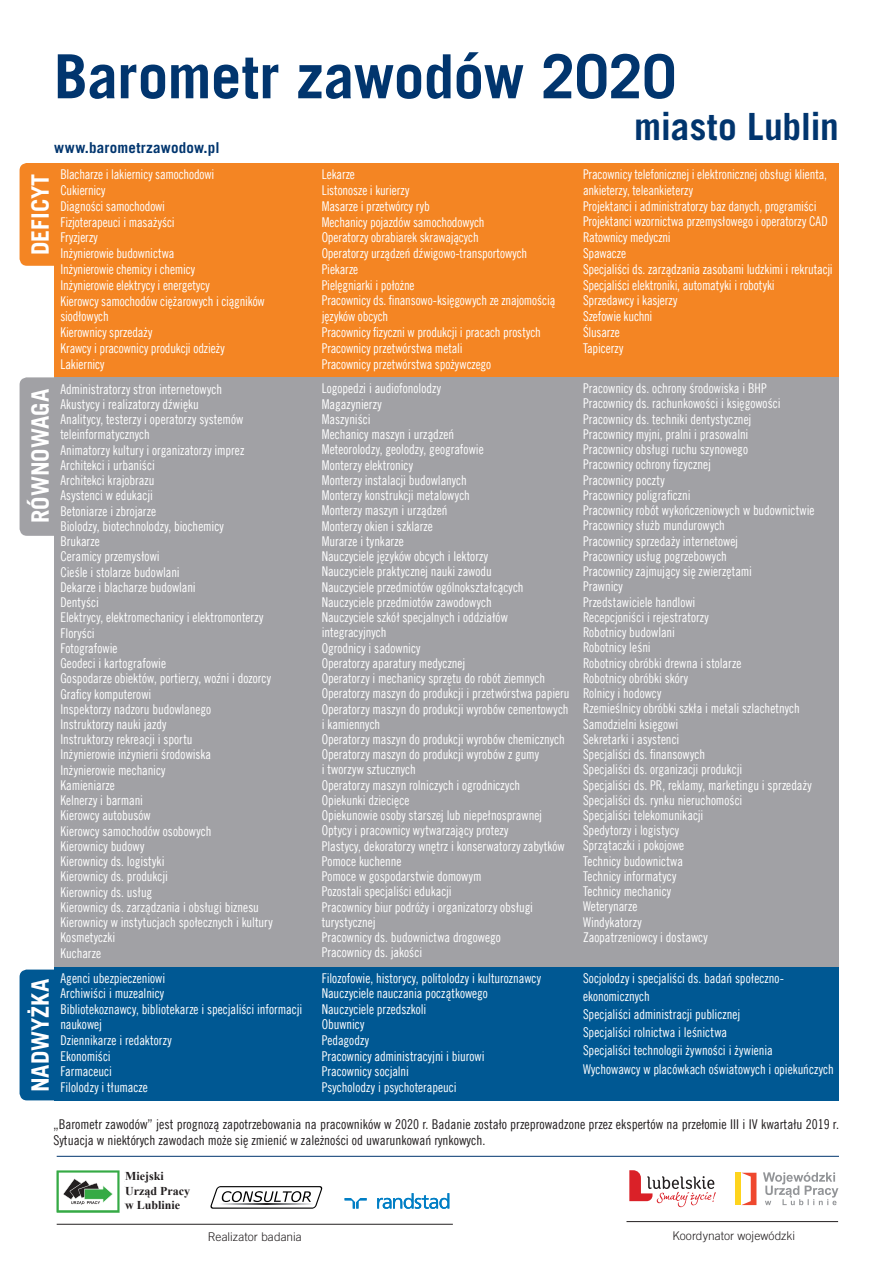
<style>
.page{position:relative;width:893px;height:1263px;background:#fff}
.page>*{position:absolute;margin:0;border:0;box-sizing:border-box;transform-origin:0 0}
.t1{font:700 60.9px "Trade Gothic LT Com";letter-spacing:-.005em;color:#01356e}
.t2{font:700 37.5px "Trade Gothic LT Com";letter-spacing:-.01em;color:#01356e}
.t3{font:700 24px "Trade Gothic LT Com";color:#fff}
.t4{font:700 15px "Trade Gothic LT Com";letter-spacing:.01em;color:#01356e}
.t5{font:13.5px/15.3px "Trade Gothic LT Com Cn 18";color:#fff;scale:.95 1}
.t6{font:13.5px/16.2px "Trade Gothic LT Com Cn 18";color:#231f20}
.t7{font:300 12px "Trade Gothic LT Com";color:#231f20}
.t8{font:700 12px/14.4px "Times New Roman";color:#231f20}
</style>
<div class="page">
<div style="left:20px;top:163px;width:208px;height:103px;background:#f48523;border-radius:7px"></div>
<hr style="left:57px;top:1156px;width:782px;height:1px;background:#01356e">
<hr style="left:626px;top:1221px;width:212px;height:1px;background:#231f20">
<svg style="left:629px;top:1170px;width:87px;height:37px"></svg>
<svg style="left:742px;top:1173px;width:14px;height:32px"></svg>
<div style="left:735px;top:1173px;width:5px;height:32px;background:#fed41d"></div>
<svg style="left:763px;top:1172px;width:75px;height:33px"></svg>
<svg style="left:57px;top:1170px;width:68px;height:42px"></svg>
<div style="left:20px;top:969px;width:208px;height:131px;background:#005893;border-radius:7px"></div>
<div style="left:20px;top:377px;width:208px;height:159px;background:#a1a1a5;border-radius:7px"></div>
<div style="left:54px;top:966px;width:785px;height:134px;background:#005893"></div>
<div style="left:54px;top:163px;width:785px;height:214px;background:#f48523"></div>
<hr style="left:57px;top:1224px;width:396px;height:1px;background:#231f20">
<svg style="left:210px;top:1186px;width:113px;height:23px"></svg>
<svg style="left:219px;top:1204px;width:94px;height:1px"></svg>
<svg style="left:345px;top:1198px;width:22px;height:10px"></svg>
<svg style="left:377px;top:1193px;width:72px;height:16px"></svg>
<div style="left:54px;top:377px;width:785px;height:589px;background:#a1a1a5"></div>
<h1 class="t1" style="left:54px;top:39px;width:624px">Barometr zawodów 2020</h1>
<h2 class="t2" style="left:634px;top:104px;width:206px">miasto Lublin</h2>
<p class="t4" style="left:54px;top:139px;width:167px">www.barometrzawodow.pl</p>
<h3 class="t3" style="left:25px;top:255px;width:83px;rotate:-90deg">DEFICYT</h3>
<h3 class="t3" style="left:25px;top:523px;width:136px;rotate:-90deg">RÓWNOWAGA</h3>
<h3 class="t3" style="left:25px;top:1092px;width:115px;rotate:-90deg">NADWYŻKA</h3>
<p class="t5" style="left:60px;top:166px;width:217px;line-height:15.8px">Blacharze i lakiernicy samochodowi<br>Cukiernicy<br>Diagności samochodowi<br>Fizjoterapeuci i masażyści<br>Fryzjerzy<br>Inżynierowie budownictwa<br>Inżynierowie chemicy i chemicy<br>Inżynierowie elektrycy i energetycy<br>Kierowcy samochodów ciężarowych i ciągników siodłowych<br>Kierownicy sprzedaży<br>Krawcy i pracownicy produkcji odzieży<br>Lakiernicy</p>
<p class="t5" style="left:322px;top:166px;width:247px;line-height:15.8px">Lekarze<br>Listonosze i kurierzy<br>Masarze i przetwórcy ryb<br>Mechanicy pojazdów samochodowych<br>Operatorzy obrabiarek skrawających<br>Operatorzy urządzeń dźwigowo-transportowych<br>Piekarze<br>Pielęgniarki i położne<br>Pracownicy ds. finansowo-księgowych ze znajomością języków obcych<br>Pracownicy fizyczni w produkcji i pracach prostych<br>Pracownicy przetwórstwa metali<br>Pracownicy przetwórstwa spożywczego</p>
<p class="t5" style="left:583px;top:166px;width:264px;line-height:15.8px">Pracownicy telefonicznej i elektronicznej obsługi klienta, ankieterzy, teleankieterzy<br>Projektanci i administratorzy baz danych, programiści Projektanci wzornictwa przemysłowego i operatorzy CAD Ratownicy medyczni<br>Spawacze<br>Specjaliści ds. zarządzania zasobami ludzkimi i rekrutacji Specjaliści elektroniki, automatyki i robotyki<br>Sprzedawcy i kasjerzy<br>Szefowie kuchni<br>Ślusarze<br>Tapicerzy</p>
<p class="t5" style="left:60px;top:381px;width:225px">Administratorzy stron internetowych<br>Akustycy i realizatorzy dźwięku<br>Analitycy, testerzy i operatorzy systemów teleinformatycznych<br>Animatorzy kultury i organizatorzy imprez<br>Architekci i urbaniści<br>Architekci krajobrazu<br>Asystenci w edukacji<br>Betoniarze i zbrojarze<br>Biolodzy, biotechnolodzy, biochemicy<br>Brukarze<br>Ceramicy przemysłowi<br>Cieśle i stolarze budowlani<br>Dekarze i blacharze budowlani<br>Dentyści<br>Elektrycy, elektromechanicy i elektromonterzy<br>Floryści<br>Fotografowie<br>Geodeci i kartografowie<br>Gospodarze obiektów, portierzy, woźni i dozorcy<br>Graficy komputerowi<br>Inspektorzy nadzoru budowlanego<br>Instruktorzy nauki jazdy<br>Instruktorzy rekreacji i sportu<br>Inżynierowie inżynierii środowiska<br>Inżynierowie mechanicy<br>Kamieniarze<br>Kelnerzy i barmani<br>Kierowcy autobusów<br>Kierowcy samochodów osobowych<br>Kierownicy budowy<br>Kierownicy ds. logistyki<br>Kierownicy ds. produkcji<br>Kierownicy ds. usług<br>Kierownicy ds. zarządzania i obsługi biznesu<br>Kierownicy w instytucjach społecznych i kultury<br>Kosmetyczki<br>Kucharze</p>
<p class="t5" style="left:322px;top:381px;width:262px">Logopedzi i audiofonolodzy<br>Magazynierzy<br>Maszyniści<br>Mechanicy maszyn i urządzeń<br>Meteorolodzy, geolodzy, geografowie<br>Monterzy elektronicy<br>Monterzy instalacji budowlanych<br>Monterzy konstrukcji metalowych<br>Monterzy maszyn i urządzeń<br>Monterzy okien i szklarze<br>Murarze i tynkarze<br>Nauczyciele języków obcych i lektorzy<br>Nauczyciele praktycznej nauki zawodu<br>Nauczyciele przedmiotów ogólnokształcących Nauczyciele przedmiotów zawodowych<br>Nauczyciele szkół specjalnych i oddziałów integracyjnych<br>Ogrodnicy i sadownicy<br>Operatorzy aparatury medycznej<br>Operatorzy i mechanicy sprzętu do robót ziemnych Operatorzy maszyn do produkcji i przetwórstwa papieru Operatorzy maszyn do produkcji wyrobów cementowych i kamiennych<br>Operatorzy maszyn do produkcji wyrobów chemicznych Operatorzy maszyn do produkcji wyrobów z gumy<br>i tworzyw sztucznych<br>Operatorzy maszyn rolniczych i ogrodniczych<br>Opiekunki dziecięce<br>Opiekunowie osoby starszej lub niepełnosprawnej Optycy i pracownicy wytwarzający protezy<br>Plastycy, dekoratorzy wnętrz i konserwatorzy zabytków Pomoce kuchenne<br>Pomoce w gospodarstwie domowym<br>Pozostali specjaliści edukacji<br>Pracownicy biur podróży i organizatorzy obsługi turystycznej<br>Pracownicy ds. budownictwa drogowego<br>Pracownicy ds. jakości</p>
<p class="t5" style="left:583px;top:381px;width:245px">Pracownicy ds. ochrony środowiska i BHP<br>Pracownicy ds. rachunkowości i księgowości<br>Pracownicy ds. techniki dentystycznej<br>Pracownicy myjni, pralni i prasowalni<br>Pracownicy obsługi ruchu szynowego<br>Pracownicy ochrony fizycznej<br>Pracownicy poczty<br>Pracownicy poligraficzni<br>Pracownicy robót wykończeniowych w budownictwie<br>Pracownicy służb mundurowych<br>Pracownicy sprzedaży internetowej<br>Pracownicy usług pogrzebowych<br>Pracownicy zajmujący się zwierzętami<br>Prawnicy<br>Przedstawiciele handlowi<br>Recepcjoniści i rejestratorzy<br>Robotnicy budowlani<br>Robotnicy leśni<br>Robotnicy obróbki drewna i stolarze<br>Robotnicy obróbki skóry<br>Rolnicy i hodowcy<br>Rzemieślnicy obróbki szkła i metali szlachetnych<br>Samodzielni księgowi<br>Sekretarki i asystenci<br>Specjaliści ds. finansowych<br>Specjaliści ds. organizacji produkcji<br>Specjaliści ds. PR, reklamy, marketingu i sprzedaży<br>Specjaliści ds. rynku nieruchomości<br>Specjaliści telekomunikacji<br>Spedytorzy i logistycy<br>Sprzątaczki i pokojowe<br>Technicy budownictwa<br>Technicy informatycy<br>Technicy mechanicy<br>Weterynarze<br>Windykatorzy<br>Zaopatrzeniowcy i dostawcy</p>
<p class="t5" style="left:60px;top:970px;width:256px">Agenci ubezpieczeniowi<br>Archiwiści i muzealnicy<br>Bibliotekoznawcy, bibliotekarze i specjaliści informacji naukowej<br>Dziennikarze i redaktorzy<br>Ekonomiści<br>Farmaceuci<br>Filolodzy i tłumacze</p>
<p class="t5" style="left:322px;top:970px;width:232px">Filozofowie, historycy, politolodzy i kulturoznawcy<br>Nauczyciele nauczania początkowego<br>Nauczyciele przedszkoli<br>Obuwnicy<br>Pedagodzy<br>Pracownicy administracyjni i biurowi<br>Pracownicy socjalni<br>Psycholodzy i psychoterapeuci</p>
<p class="t5" style="left:583px;top:969px;width:266px;line-height:18.1px">Socjolodzy i specjaliści ds. badań społeczno&shy;ekonomicznych<br>Specjaliści administracji publicznej<br>Specjaliści rolnictwa i leśnictwa<br>Specjaliści technologii żywności i żywienia<br>Wychowawcy w placówkach oświatowych i opiekuńczych</p>
<p class="t6" style="left:54px;top:1115px;width:787px">„Barometr zawodów” jest prognozą zapotrzebowania na pracowników w 2020 r. Badanie zostało przeprowadzone przez ekspertów na przełomie III i IV kwartału 2019 r.<br>Sytuacja w niektórych zawodach może się zmienić w zależności od uwarunkowań rynkowych.</p>
<p class="t8" style="left:125px;top:1168px;width:66px">Miejski<br>Urząd Pracy w Lublinie</p>
<p class="t7" style="left:208px;top:1230px;width:96px">Realizator badania</p>
<p class="t7" style="left:672px;top:1229px;width:124px">Koordynator wojewódzki</p>
</div>
